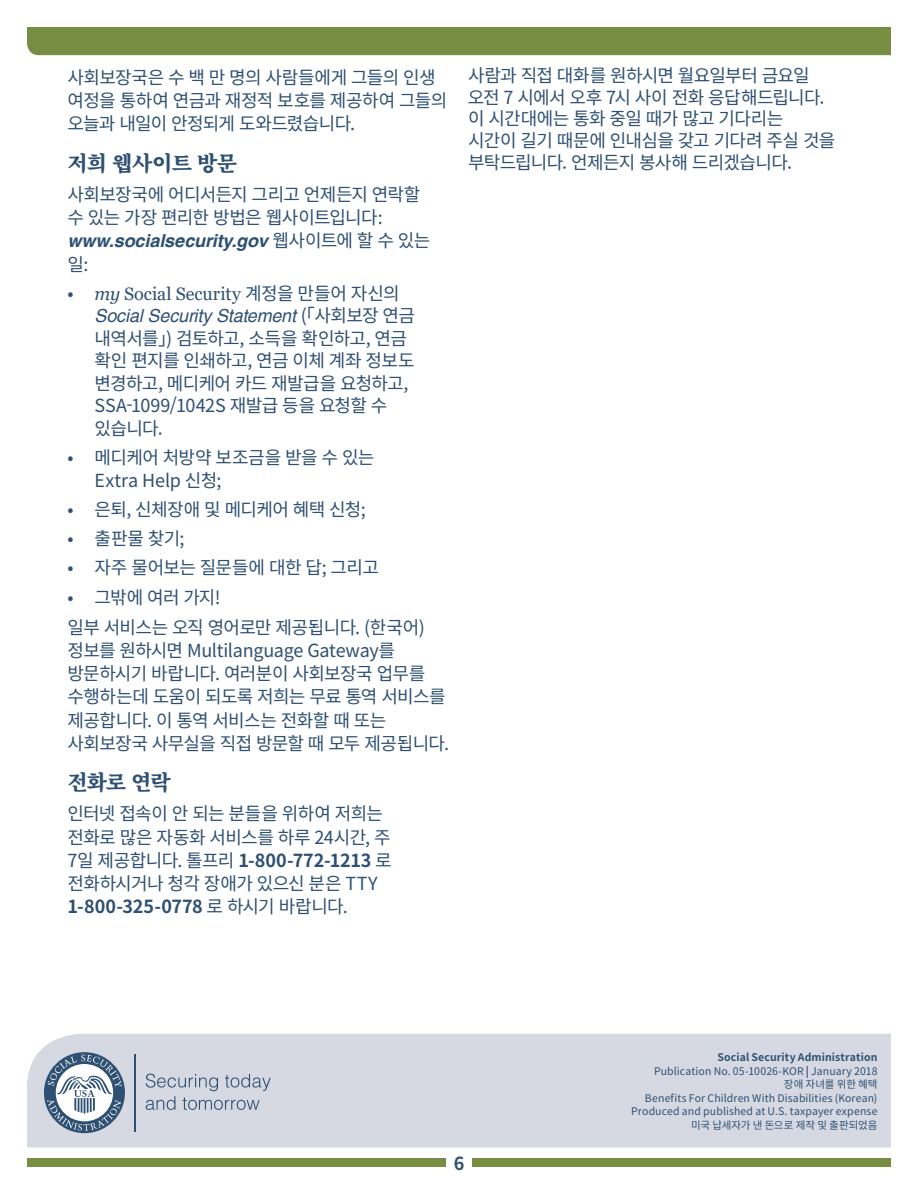
<style>
.page{position:relative;width:918px;height:1188px;background:#fff}
.page>*{position:absolute;margin:0;border:0;box-sizing:border-box;transform-origin:0 0}
.t1{font:900 21px "Noto Serif CJ Kkr";letter-spacing:-.04em;color:#2e5072}
.t2{font:18px/23.2px "Noto Sans CJ Kkr";letter-spacing:-.035em;color:#2e5072}
.t3{font:18px/22.5px "Noto Sans CJ Kkr";letter-spacing:-.015em;color:#2e5072}
.t4{font:700 18px "Noto Sans CJ Kkr";color:#2e5072}
.t5{font:10.5px "Noto Sans CJ Kkr";letter-spacing:.01em;color:#2e5072}
.t6{font:700 10.5px "Noto Sans CJ Kkr";letter-spacing:.01em;color:#2e5072}
.t7{font:10.5px "Noto Sans CJ Kkr";letter-spacing:-.01em;color:#2e5072}
.s1{font-family:"Helvetica";font-weight:700;font-style:italic}
.s2{font-family:"Georgia";font-style:italic}
.s3{font-family:"Georgia"}
.s4{font-family:"Helvetica";font-style:italic}
.s5{font-weight:700}
</style>
<div class="page">
<div style="left:27px;top:1159px;width:419px;height:8px;background:#778d42"></div>
<div style="left:472px;top:1159px;width:419px;height:8px;background:#778d42"></div>
<div style="left:27px;top:1034px;width:864px;height:113px;background:#d6d9e2"></div>
<div style="left:27px;top:27px;width:864px;height:28px;background:#778d42"></div>
<div style="left:44px;top:1052px;width:81px;height:81px;background:#2e5072;border-radius:50%"></div>
<svg style="left:47px;top:1055px;width:75px;height:76px"></svg>
<hr style="left:135px;top:1054px;width:1px;height:77px;background:#2e5072">
<svg style="left:146px;top:1074px;width:125px;height:36px;background:#bbc3d0"></svg>
<p class="t2" style="left:68px;top:66px;width:381px">사회보장국은 수 백 만 명의 사람들에게 그들의 인생 여정을 통하여 연금과 재정적 보호를 제공하여 그들의 오늘과 내일이 안정되게 도와드렸습니다.</p>
<h2 class="t1" style="left:68px;top:151px;width:171px">저희 웹사이트 방문</h2>
<p class="t2" style="left:68px;top:183px;width:364px">사회보장국에 어디서든지 그리고 언제든지 연락할 수 있는 가장 편리한 방법은 웹사이트입니다: <span class="s1">www.socialsecurity.gov</span> 웹사이트에 할 수 있는 일:</p>
<p class="t2" style="left:94px;top:282px;width:322px;line-height:22.5px;text-indent:-27px">• <span class="s2">my</span> <span class="s3">Social Security</span> 계정을 만들어 자신의<br><span class="s4">Social Security Statement</span> (｢사회보장 연금 내역서를｣) 검토하고, 소득을 확인하고, 연금 확인 편지를 인쇄하고, 연금 이체 계좌 정보도 변경하고, 메디케어 카드 재발급을 요청하고,<br>SSA-1099/1042S 재발급 등을 요청할 수 있습니다.</p>
<p class="t3" style="left:94px;top:447px;width:281px;text-indent:-27px">• 메디케어 처방약 보조금을 받을 수 있는<br>Extra Help 신청;</p>
<p class="t2" style="left:67px;top:498px;width:300px">• 은퇴, 신체장애 및 메디케어 혜택 신청;</p>
<p class="t2" style="left:68px;top:527px;width:119px">• 출판물 찾기;</p>
<p class="t2" style="left:68px;top:556px;width:313px">• 자주 물어보는 질문들에 대한 답; 그리고</p>
<p class="t2" style="left:68px;top:586px;width:154px">• 그밖에 여러 가지!</p>
<p class="t2" style="left:68px;top:616px;width:383px">일부 서비스는 오직 영어로만 제공됩니다. (한국어) 정보를 원하시면 Multilanguage Gateway를 방문하시기 바랍니다. 여러분이 사회보장국 업무를 수행하는데 도움이 되도록 저희는 무료 통역 서비스를 제공합니다. 이 통역 서비스는 전화할 때 또는 사회보장국 사무실을 직접 방문할 때 모두 제공됩니다.</p>
<h2 class="t1" style="left:68px;top:771px;width:105px">전화로 연락</h2>
<p class="t2" style="left:68px;top:803px;width:326px">인터넷 접속이 안 되는 분들을 위하여 저희는 전화로 많은 자동화 서비스를 하루 24시간, 주<br>7일 제공합니다. 톨프리 <span class="s5">1-800-772-1213</span> 로 전화하시거나 청각 장애가 있으신 분은 TTY<br><span class="s5">1-800-325-0778</span> 로 하시기 바랍니다.</p>
<p class="t2" style="left:468px;top:65px;width:369px;line-height:21.6px">사람과 직접 대화를 원하시면 월요일부터 금요일 오전 7 시에서 오후 7시 사이 전화 응답해드립니다. 이 시간대에는 통화 중일 때가 많고 기다리는 시간이 길기 때문에 인내심을 갖고 기다려 주실 것을 부탁드립니다. 언제든지 봉사해 드리겠습니다.</p>
<p class="t6" style="left:718px;top:1051px;width:161px">Social Security Administration</p>
<p class="t5" style="left:654px;top:1065px;width:225px">Publication No. 05-10026-KOR <span class="s5">|</span> January 2018</p>
<p class="t5" style="left:784px;top:1078px;width:95px">장애 자녀를 위한 혜택</p>
<p class="t5" style="left:645px;top:1092px;width:234px">Benefits For Children With Disabilities (Korean)</p>
<p class="t5" style="left:631px;top:1105px;width:248px">Produced and published at U.S. taxpayer expense</p>
<p class="t7" style="left:691px;top:1119px;width:188px">미국 납세자가 낸 돈으로 제작 및 출판되었음</p>
<p class="t4" style="left:454px;top:1153px;width:12px">6</p>
</div>
